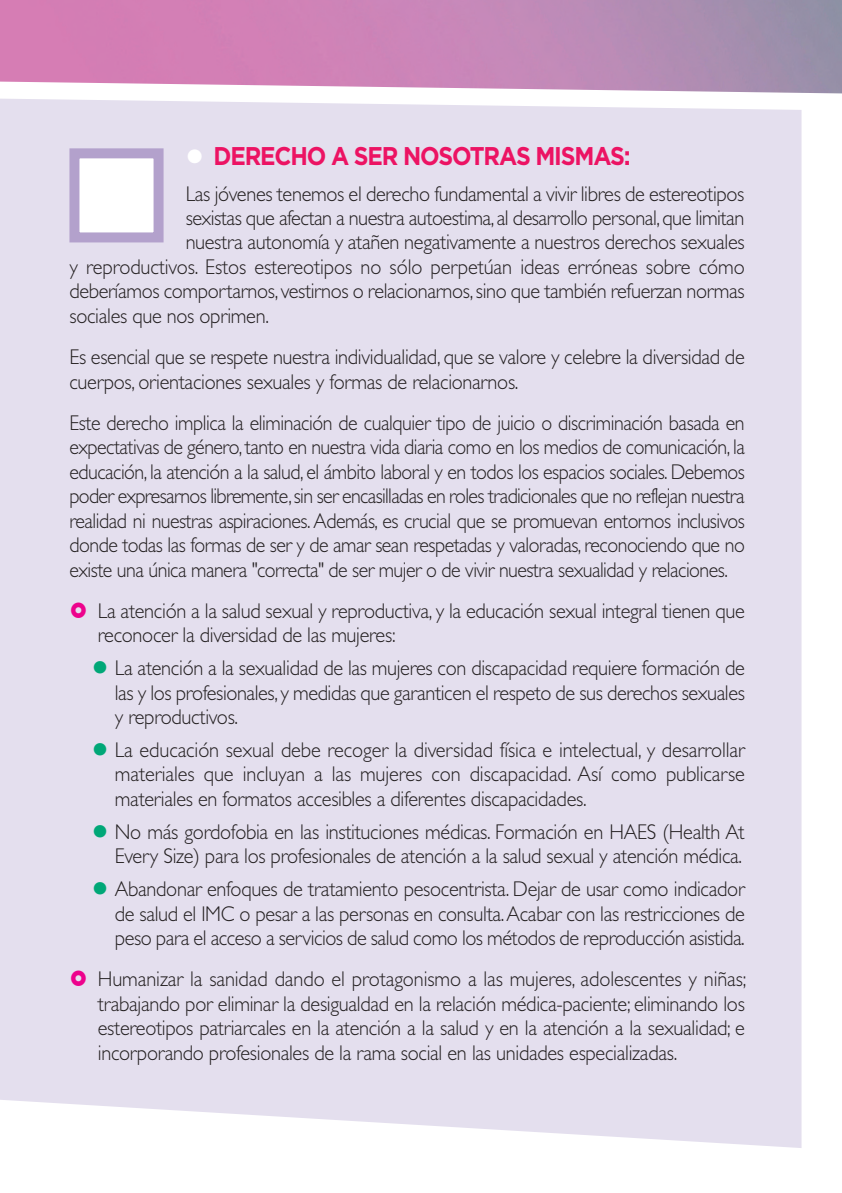
<style>
.page{position:relative;width:842px;height:1193px;background:#fff}
.page>*{position:absolute;margin:0;border:0;box-sizing:border-box;transform-origin:0 0}
.t1{font:700 25.6px "Gotham C1 Head";letter-spacing:-.05em;color:#ec1363;scale:.9 1}
.t2{font:300 21.4px/24.4px "Gill Sans";letter-spacing:-.015em;color:#231f20;text-align:justify;scale:.95 1}
.t3{font:300 21.4px/24.4px "Gill Sans";letter-spacing:-.015em;color:#231f20;text-align:justify;scale:.93 1}
.s1{color:#fff}
.s2{color:#00a777}
</style>
<div class="page">
<div style="left:0;top:123px;width:801px;height:1024px;background:#e4dfee"></div>
<svg style="left:0;top:98px;width:802px;height:25px;fill:#e4dfee"></svg>
<div style="left:79px;top:158px;width:74px;height:74px;background:#fff"></div>
<div style="left:69px;top:148px;width:94px;height:94px;border:10px solid #b3a1cc"></div>
<svg style="left:71px;top:602px;width:15px;height:16px"></svg>
<svg style="left:71px;top:970px;width:15px;height:16px"></svg>
<p class="t1" style="left:186px;top:147px;width:495px"><span class="s1">●</span> DERECHO A SER NOSOTRAS MISMAS:</p>
<p class="t2" style="left:186px;top:181px;width:589px">Las jóvenes tenemos el derecho fundamental a vivir libres de estereotipos</p>
<p class="t2" style="left:186px;top:205px;width:589px">sexistas que afectan a nuestra autoestima, al desarrollo personal, que limitan</p>
<p class="t2" style="left:186px;top:230px;width:589px">nuestra autonomía y atañen negativamente a nuestros derechos sexuales</p>
<p class="t2" style="left:69px;top:254px;width:712px">y reproductivos. Estos estereotipos no sólo perpetúan ideas erróneas sobre cómo</p>
<p class="t2" style="left:69px;top:278px;width:712px">deberíamos comportarnos, vestirnos o relacionarnos, sino que también refuerzan normas</p>
<p class="t2" style="left:69px;top:303px;width:211px">sociales que nos oprimen.</p>
<p class="t2" style="left:69px;top:344px;width:712px">Es esencial que se respete nuestra individualidad, que se valore y celebre la diversidad de cuerpos, orientaciones sexuales y formas de relacionarnos.</p>
<p class="t3" style="left:69px;top:410px;width:727px">Este derecho implica la eliminación de cualquier tipo de juicio o discriminación basada en expectativas de género, tanto en nuestra vida diaria como en los medios de comunicación, la educación, la atención a la salud, el ámbito laboral y en todos los espacios sociales. Debemos poder expresarnos libremente, sin ser encasilladas en roles tradicionales que no reflejan nuestra realidad ni nuestras aspiraciones. Además, es crucial que se promuevan entornos inclusivos donde todas las formas de ser y de amar sean respetadas y valoradas, reconociendo que no existe una única manera "correcta" de ser mujer o de vivir nuestra sexualidad y relaciones.</p>
<p class="t2" style="left:98px;top:598px;width:682px">La atención a la salud sexual y reproductiva, y la educación sexual integral tienen que reconocer la diversidad de las mujeres:</p>
<p class="t2" style="left:115px;top:655px;width:664px;text-indent:-23px"><span class="s2">●</span> La atención a la sexualidad de las mujeres con discapacidad requiere formación de las y los profesionales, y medidas que garanticen el respeto de sus derechos sexuales y reproductivos.</p>
<p class="t2" style="left:115px;top:737px;width:664px;text-indent:-23px"><span class="s2">●</span> La educación sexual debe recoger la diversidad física e intelectual, y desarrollar materiales que incluyan a las mujeres con discapacidad. Así como publicarse materiales en formatos accesibles a diferentes discapacidades.</p>
<p class="t2" style="left:92px;top:819px;width:688px;text-align:right"><span class="s2">●</span> No más gordofobia en las instituciones médicas. Formación en HAES (Health At<br>Every Size) para los profesionales de atención a la salud sexual y atención médica.</p>
<p class="t2" style="left:115px;top:876px;width:664px;text-indent:-23px"><span class="s2">●</span> Abandonar enfoques de tratamiento pesocentrista. Dejar de usar como indicador de salud el IMC o pesar a las personas en consulta. Acabar con las restricciones de peso para el acceso a servicios de salud como los métodos de reproducción asistida.</p>
<p class="t2" style="left:98px;top:966px;width:684px">Humanizar la sanidad dando el protagonismo a las mujeres, adolescentes y niñas; trabajando por eliminar la desigualdad en la relación médica-paciente; eliminando los estereotipos patriarcales en la atención a la salud y en la atención a la sexualidad; e incorporando profesionales de la rama social en las unidades especializadas.</p>
</div>
